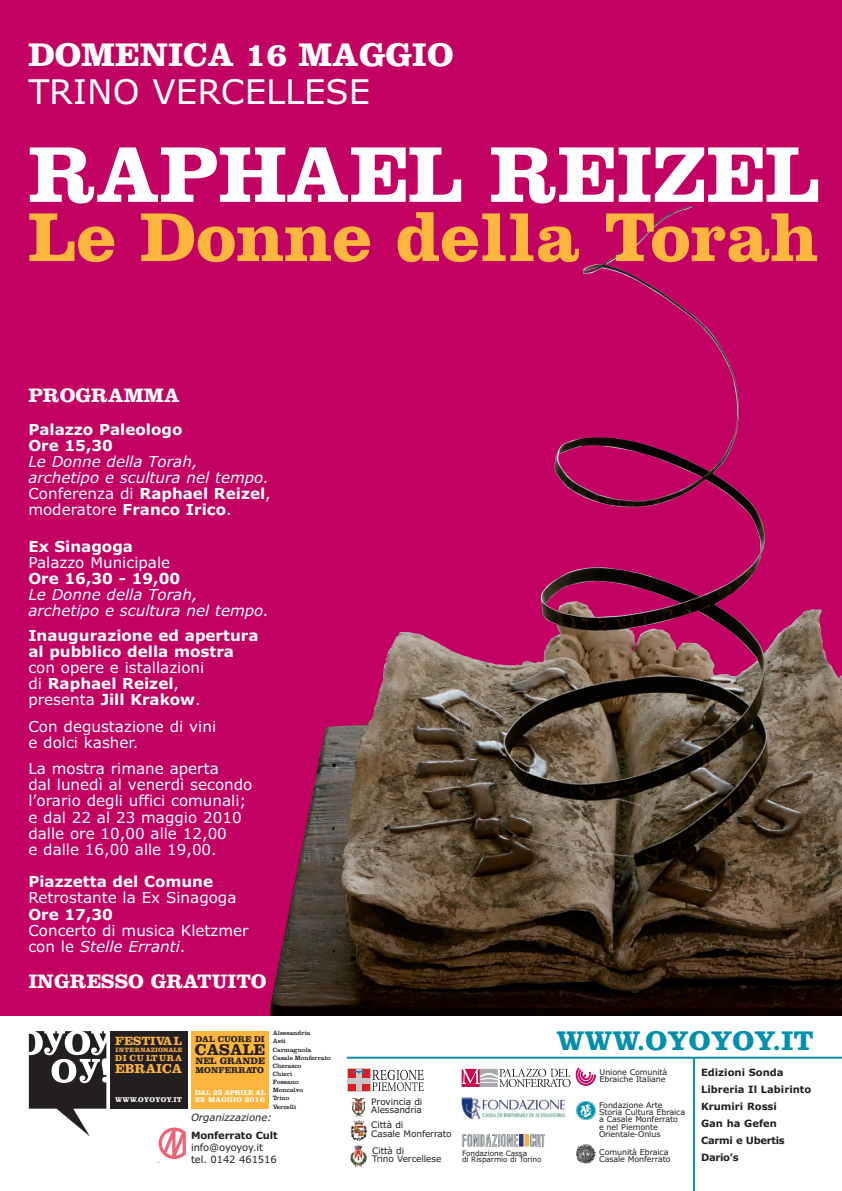
<style>
.page{position:relative;width:842px;height:1191px;background:#fff}
.page>*{position:absolute;margin:0;border:0;box-sizing:border-box;transform-origin:0 0}
.t1{font:700 82.1px "Clarendon";letter-spacing:-.005em;color:#fff}
.t2{font:700 71.9px "Clarendon";color:#fcb53d}
.t3{font:700 34px "Clarendon";color:#fff}
.t4{font:34px "Verdana";color:#fff}
.t5{font:700 28px "Clarendon";color:#0090ab}
.t6{font:700 20.2px "Clarendon";color:#fff}
.t7{font:700 16.2px "Clarendon";color:#231f20}
.t8{font:15.1px/16.2px "Verdana";color:#fff}
.t9{font:italic 15.1px/16.2px "Verdana";color:#fff}
.t10{font:700 15.1px/16.2px "Verdana";color:#fff}
.t11{font:700 13.4px "Clarendon";color:#fcb53d}
.t12{font:700 12.4px "Clarendon";color:#fcb53d}
.t13{font:700 10px/17px "Verdana";color:#231f20}
.t14{font:10px/12px "Verdana";letter-spacing:-.015em;color:#231f20}
.t15{font:italic 10px "Verdana";color:#231f20}
.t16{font:700 9.6px "Clarendon";color:#231f20}
.t17{font:700 9.1px "Clarendon";letter-spacing:.075em;color:#fcb53d}
.t18{font:9px/8.8px "Verdana";letter-spacing:-.015em;color:#231f20}
.t19{font:700 8.8px "Clarendon";color:#231f20}
.t20{font:8px/7.5px "Verdana";letter-spacing:-.015em;color:#231f20}
.t21{font:700 8px "Clarendon";letter-spacing:.04em;color:#fff}
.t22{font:7.4px/6.9px "Verdana";letter-spacing:-.015em;color:#231f20}
.t23{font:700 7.3px "Clarendon";letter-spacing:-.02em;color:#fff}
.t24{font:700 7.2px "Clarendon";letter-spacing:.01em;color:#fff}
.t25{font:6.4px/8.1px "Clarendon";color:#231f20}
.t26{font:700 6.4px "Clarendon";color:#fcb53d}
.s1{font-style:normal}
.s2{font-weight:700;font-style:normal}
.s3{font-weight:700}
.s4{font-style:italic}
.s5{font-size:8px}
.s6{font-size:7.3px}
</style>
<div class="page">
<div style="left:0;top:0;width:842px;height:1015px;background:#c30162"></div>
<img style="left:270px;top:206px;width:572px;height:809px">
<img style="left:354px;top:1098px;width:12px;height:19px">
<svg style="left:353px;top:1120px;width:12px;height:5px"></svg>
<svg style="left:354px;top:1145px;width:9px;height:13px"></svg>
<img style="left:575px;top:1067px;width:21px;height:19px">
<svg style="left:158px;top:1127px;width:28px;height:32px"></svg>
<svg style="left:347px;top:1068px;width:23px;height:24px"></svg>
<svg style="left:348px;top:1070px;width:21px;height:21px"></svg>
<div style="left:356px;top:1069px;width:5px;height:22px;background:#c7c8ca"></div>
<div style="left:348px;top:1077px;width:21px;height:6px;background:#c7c8ca"></div>
<svg style="left:352px;top:1071px;width:13px;height:2px"></svg>
<svg style="left:372px;top:1069px;width:52px;height:22px"></svg>
<img style="left:461px;top:1096px;width:105px;height:23px">
<img style="left:467px;top:1133px;width:68px;height:14px">
<img style="left:576px;top:1101px;width:19px;height:18px">
<svg style="left:587px;top:1144px;width:8px;height:8px"></svg>
<svg style="left:462px;top:1068px;width:109px;height:19px"></svg>
<hr style="left:693px;top:1057px;width:2px;height:134px;background:#0090ab">
<div style="left:110px;top:1031px;width:78px;height:77px;background:#231f20"></div>
<div style="left:191px;top:1031px;width:78px;height:77px;background:#fcb53d"></div>
<svg style="left:29px;top:1031px;width:77px;height:105px"></svg>
<div style="left:52px;top:1059px;width:24px;height:24px;background:#fff;border-radius:50%"></div>
<div style="left:59px;top:1062px;width:10px;height:17px;background:#231f20;border-radius:50%"></div>
<hr style="left:347px;top:1056px;width:495px;height:2px;background:#0090ab">
<h3 class="t3" style="left:28px;top:43px;width:427px">DOMENICA 16 MAGGIO</h3>
<h3 class="t4" style="left:28px;top:72px;width:343px">TRINO VERCELLESE</h3>
<h1 class="t1" style="left:28px;top:147px;width:793px">RAPHAEL REIZEL</h1>
<h2 class="t2" style="left:28px;top:213px;width:791px">Le Donne della Torah</h2>
<h3 class="t6" style="left:28px;top:389px;width:153px">PROGRAMMA</h3>
<p class="t10" style="left:28px;top:421px;width:156px">Palazzo Paleologo<br>Ore 15,30</p>
<p class="t9" style="left:28px;top:453px;width:244px">Le Donne della Torah, archetipo e scultura nel tempo.<br><span class="s1">Conferenza di</span> <span class="s2">Raphael Reizel</span><span class="s1">, moderatore</span> <span class="s2">Franco Irico</span><span class="s1">.</span></p>
<p class="t10" style="left:28px;top:538px;width:106px">Ex Sinagoga</p>
<p class="t8" style="left:28px;top:554px;width:143px">Palazzo Municipale</p>
<p class="t10" style="left:28px;top:571px;width:153px">Ore 16,30 - 19,00</p>
<p class="t9" style="left:28px;top:587px;width:242px">Le Donne della Torah, archetipo e scultura nel tempo.</p>
<p class="t10" style="left:28px;top:627px;width:232px">Inaugurazione ed apertura al pubblico della mostra</p>
<p class="t8" style="left:28px;top:659px;width:178px">con opere e istallazioni di <span class="s3">Raphael Reizel</span>, presenta <span class="s3">Jill Krakow</span>.</p>
<p class="t8" style="left:28px;top:718px;width:189px">Con degustazione di vini e dolci kasher.</p>
<p class="t8" style="left:28px;top:760px;width:226px">La mostra rimane aperta<br>dal lunedì al venerdì secondo l’orario degli uffici comunali; e dal 22 al 23 maggio 2010 dalle ore 10,00 alle 12,00<br>e dalle 16,00 alle 19,00.</p>
<p class="t10" style="left:28px;top:874px;width:186px">Piazzetta del Comune</p>
<p class="t8" style="left:28px;top:890px;width:210px">Retrostante la Ex Sinagoga</p>
<p class="t10" style="left:28px;top:906px;width:86px">Ore 17,30</p>
<p class="t8" style="left:28px;top:922px;width:222px">Concerto di musica Kletzmer con le <span class="s4">Stelle Erranti</span>.</p>
<h3 class="t6" style="left:28px;top:974px;width:240px">INGRESSO GRATUITO</h3>
<p class="t25" style="left:273px;top:1029px;width:7px">A</p>
<p class="t25" style="left:290px;top:1029px;width:22px">and a</p>
<p class="t25" style="left:273px;top:1038px;width:40px">Asti<br>Ca magno a<br>Ca a Mon</p>
<p class="t19" style="left:195px;top:1036px;width:71px">DAL CUORE DI</p>
<p class="t12" style="left:115px;top:1036px;width:68px">FESTIVAL</p>
<p class="t17" style="left:115px;top:1054px;width:69px">DI CU LTURA</p>
<p class="t11" style="left:115px;top:1064px;width:69px">EBRAICA</p>
<p class="t7" style="left:195px;top:1044px;width:72px">CASALE</p>
<p class="t16" style="left:195px;top:1058px;width:71px">NEL GRANDE</p>
<p class="t19" style="left:195px;top:1066px;width:70px">MONFERRATO</p>
<p class="t26" style="left:115px;top:1047px;width:68px">INTERNAZ ONALE</p>
<p class="t25" style="left:273px;top:1062px;width:32px">Chao<br>Ch ri<br>Fo ano<br>Mon a vo<br>T no<br>V</p>
<p class="t23" style="left:195px;top:1090px;width:72px">DAL <span class="s5">25</span> APR LE AL</p>
<p class="t24" style="left:115px;top:1097px;width:68px">WWW.OYOYOY.IT</p>
<p class="t21" style="left:195px;top:1097px;width:71px">23 <span class="s6">MAGGIO</span> 2010</p>
<p class="t15" style="left:191px;top:1112px;width:82px">Organizzazione:</p>
<p class="t13" style="left:191px;top:1127px;width:88px">Monferrato Cult</p>
<p class="t14" style="left:191px;top:1141px;width:87px">info@oyoyoy.it tel. 0142 461516</p>
<p class="t25" style="left:321px;top:1054px;width:11px">ato</p>
<p class="t18" style="left:371px;top:1097px;width:52px">Provincia di<br>Alessandria</p>
<p class="t18" style="left:371px;top:1120px;width:82px">Città di<br>Casale Monferrato</p>
<p class="t18" style="left:372px;top:1146px;width:71px">Città di<br>Trino Vercellese</p>
<p class="t22" style="left:462px;top:1149px;width:81px">Fondazione Cassa<br>di Risparmio di Torino</p>
<h3 class="t5" style="left:556px;top:1031px;width:259px">WWW.OYOYOY.IT</h3>
<p class="t20" style="left:600px;top:1068px;width:69px">Unione Comunità<br>Ebraiche Italiane</p>
<p class="t20" style="left:599px;top:1101px;width:88px">Fondazione Arte<br>Storia Cultura Ebraica a Casale Monferrato<br>e nel Piemonte<br>Orientale-Onlus</p>
<p class="t20" style="left:599px;top:1148px;width:73px">Comunità Ebraica<br>Casale Monferrato</p>
<p class="t13" style="left:701px;top:1063px;width:112px">Edizioni Sonda<br>Libreria Il Labirinto<br>Krumiri Rossi<br>Gan ha Gefen<br>Carmi e Ubertis<br>Dario’s</p>
</div>
